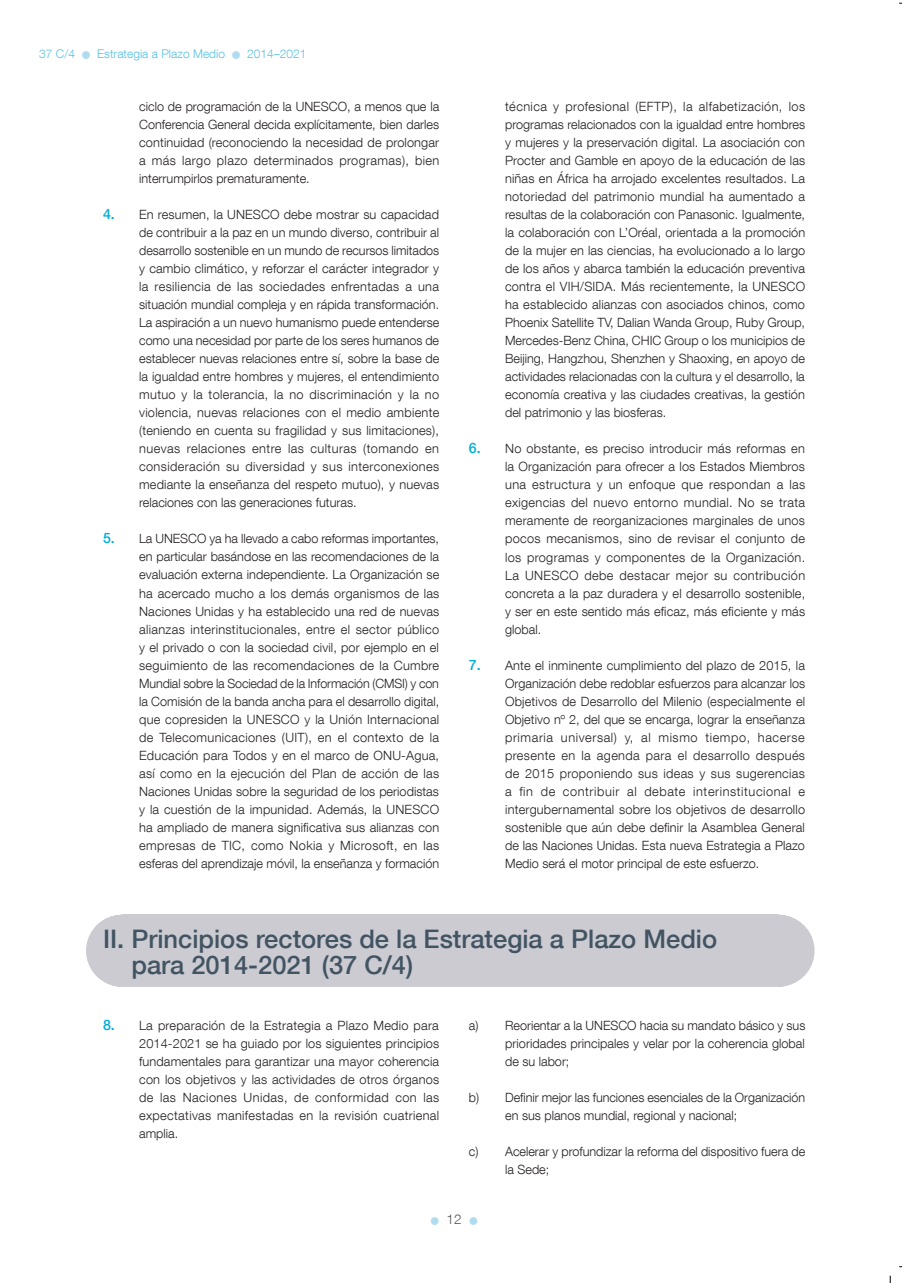
<style>
.page{position:relative;width:902px;height:1283px;background:#fff}
.page>*{position:absolute;margin:0;border:0;box-sizing:border-box;transform-origin:0 0}
.t1{font:500 25.5px/25.5px "Helvetica Neue LT Com";color:#425463}
.t2{font:300 13.5px "Helvetica Neue LT Com";color:#57585a}
.t3{font:300 12.75px/18px "Helvetica Neue LT Com";color:#231f20;text-align:justify}
.t4{font:300 12px "Helvetica Neue LT Com";color:#59c1e3}
.s1{color:#b1dcef}
.s2{font-weight:500;font-size:14.25px;color:#00add8}
</style>
<div class="page">
<div style="left:123px;top:914px;width:654px;height:72px;background:#cbcbd1"></div>
<hr style="left:122px;top:914px;width:1px;height:72px;background:#cbcbd1">
<hr style="left:777px;top:914px;width:1px;height:72px;background:#cbcbd1">
<svg style="left:889px;top:1275px;width:2px;height:7px"></svg>
<p class="t4" style="left:39px;top:47px;width:269px">37 C/4 <span class="s1">●</span> Estrategia a Plazo Medio <span class="s1">●</span> 2014–2021</p>
<p class="t3" style="left:139px;top:97px;width:301px">ciclo de programación de la UNESCO, a menos que la Conferencia General decida explícitamente, bien darles continuidad (reconociendo la necesidad de prolongar a más largo plazo determinados programas), bien interrumpirlos prematuramente.</p>
<p class="t3" style="left:139px;top:205px;width:301px;text-indent:-36px"><span class="s2">4.</span> En resumen, la UNESCO debe mostrar su capacidad de contribuir a la paz en un mundo diverso, contribuir al desarrollo sostenible en un mundo de recursos limitados y cambio climático, y reforzar el carácter integrador y la resiliencia de las sociedades enfrentadas a una situación mundial compleja y en rápida transformación.<br>La aspiración a un nuevo humanismo puede entenderse como una necesidad por parte de los seres humanos de establecer nuevas relaciones entre sí, sobre la base de la igualdad entre hombres y mujeres, el entendimiento mutuo y la tolerancia, la no discriminación y la no violencia, nuevas relaciones con el medio ambiente (teniendo en cuenta su fragilidad y sus limitaciones), nuevas relaciones entre las culturas (tomando en consideración su diversidad y sus interconexiones mediante la enseñanza del respeto mutuo), y nuevas relaciones con las generaciones futuras.</p>
<p class="t3" style="left:139px;top:529px;width:301px;text-indent:-36px"><span class="s2">5.</span> La UNESCO ya ha llevado a cabo reformas importantes, en particular basándose en las recomendaciones de la evaluación externa independiente. La Organización se ha acercado mucho a los demás organismos de las Naciones Unidas y ha establecido una red de nuevas alianzas interinstitucionales, entre el sector público y el privado o con la sociedad civil, por ejemplo en el seguimiento de las recomendaciones de la Cumbre Mundial sobre la Sociedad de la Información (CMSI) y con la Comisión de la banda ancha para el desarrollo digital, que copresiden la UNESCO y la Unión Internacional de Telecomunicaciones (UIT), en el contexto de la Educación para Todos y en el marco de ONU-Agua, así como en la ejecución del Plan de acción de las Naciones Unidas sobre la seguridad de los periodistas y la cuestión de la impunidad. Además, la UNESCO ha ampliado de manera significativa sus alianzas con empresas de TIC, como Nokia y Microsoft, en las esferas del aprendizaje móvil, la enseñanza y formación</p>
<p class="t3" style="left:505px;top:97px;width:301px">técnica y profesional (EFTP), la alfabetización, los programas relacionados con la igualdad entre hombres y mujeres y la preservación digital. La asociación con Procter and Gamble en apoyo de la educación de las niñas en África ha arrojado excelentes resultados. La notoriedad del patrimonio mundial ha aumentado a resultas de la colaboración con Panasonic. Igualmente, la colaboración con L’Oréal, orientada a la promoción de la mujer en las ciencias, ha evolucionado a lo largo de los años y abarca también la educación preventiva contra el VIH/SIDA. Más recientemente, la UNESCO ha establecido alianzas con asociados chinos, como Phoenix Satellite TV, Dalian Wanda Group, Ruby Group, Mercedes-Benz China, CHIC Group o los municipios de Beijing, Hangzhou, Shenzhen y Shaoxing, en apoyo de actividades relacionadas con la cultura y el desarrollo, la economía creativa y las ciudades creativas, la gestión del patrimonio y las biosferas.</p>
<p class="t3" style="left:505px;top:439px;width:301px;text-indent:-36px"><span class="s2">6.</span> No obstante, es preciso introducir más reformas en la Organización para ofrecer a los Estados Miembros una estructura y un enfoque que respondan a las exigencias del nuevo entorno mundial. No se trata meramente de reorganizaciones marginales de unos pocos mecanismos, sino de revisar el conjunto de los programas y componentes de la Organización.<br>La UNESCO debe destacar mejor su contribución concreta a la paz duradera y el desarrollo sostenible, y ser en este sentido más eficaz, más eficiente y más global.</p>
<p class="t3" style="left:505px;top:655px;width:301px;text-indent:-36px"><span class="s2">7.</span> Ante el inminente cumplimiento del plazo de 2015, la Organización debe redoblar esfuerzos para alcanzar los Objetivos de Desarrollo del Milenio (especialmente el Objetivo nº 2, del que se encarga, lograr la enseñanza primaria universal) y, al mismo tiempo, hacerse presente en la agenda para el desarrollo después de 2015 proponiendo sus ideas y sus sugerencias a fin de contribuir al debate interinstitucional e intergubernamental sobre los objetivos de desarrollo sostenible que aún debe definir la Asamblea General de las Naciones Unidas. Esta nueva Estrategia a Plazo Medio será el motor principal de este esfuerzo.</p>
<h1 class="t1" style="left:131px;top:926px;width:587px;text-indent:-28px">II. Principios rectores de la Estrategia a Plazo Medio para 2014-2021 (37 C/4)</h1>
<p class="t3" style="left:139px;top:1015px;width:301px;text-indent:-36px"><span class="s2">8.</span> La preparación de la Estrategia a Plazo Medio para 2014-2021 se ha guiado por los siguientes principios fundamentales para garantizar una mayor coherencia con los objetivos y las actividades de otros órganos de las Naciones Unidas, de conformidad con las expectativas manifestadas en la revisión cuatrienal amplia.</p>
<p class="t3" style="left:505px;top:1015px;width:302px;text-indent:-36px">a) Reorientar a la UNESCO hacia su mandato básico y sus prioridades principales y velar por la coherencia global de su labor;</p>
<p class="t3" style="left:505px;top:1087px;width:301px;text-indent:-36px">b) Definir mejor las funciones esenciales de la Organización en sus planos mundial, regional y nacional;</p>
<p class="t3" style="left:505px;top:1141px;width:301px;text-indent:-36px">c) Acelerar y profundizar la reforma del dispositivo fuera de la Sede;</p>
<p class="t2" style="left:429px;top:1210px;width:50px"><span class="s1">●</span>12<span class="s1">●</span></p>
</div>
